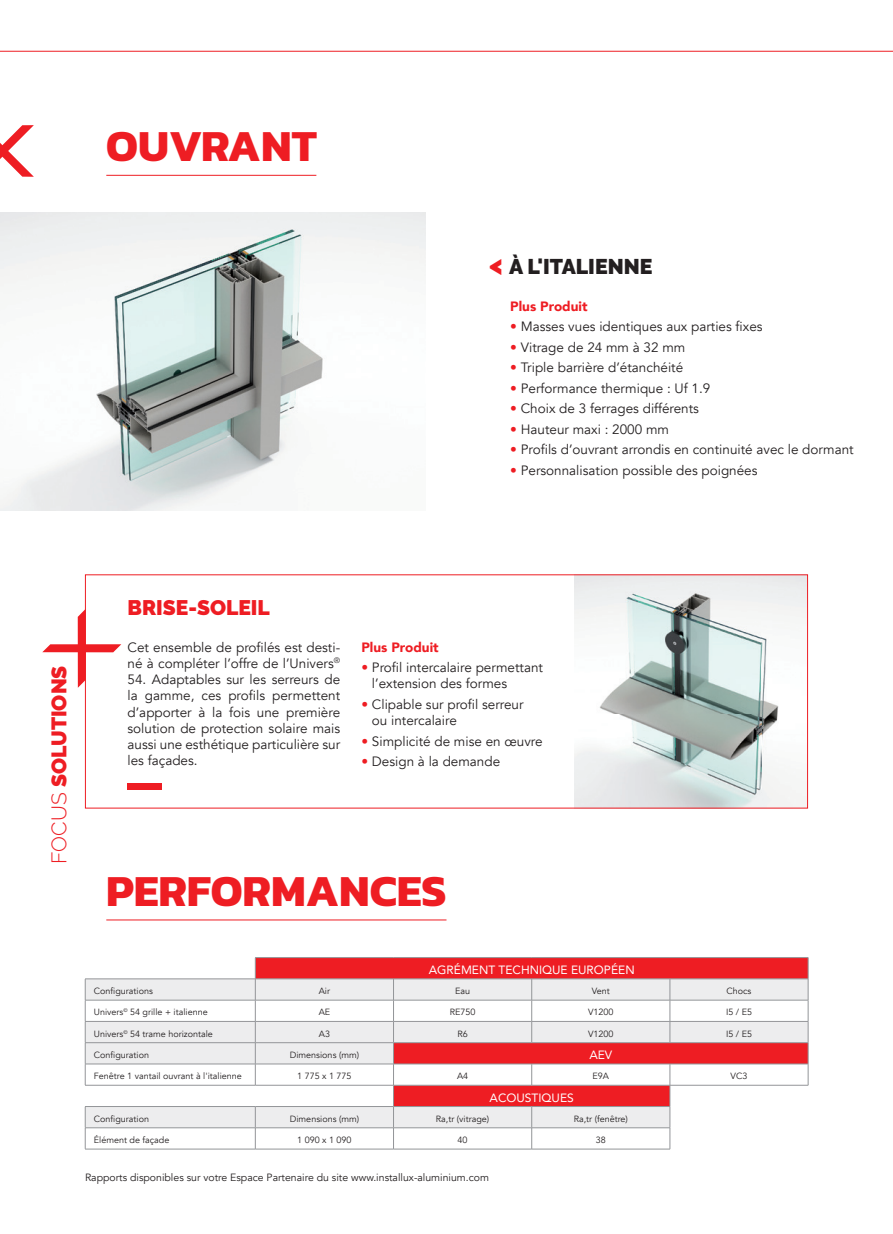
<style>
.page{position:relative;width:893px;height:1234px;background:#fff}
.page>*{position:absolute;margin:0;border:0;box-sizing:border-box;transform-origin:0 0}
.t1{font:700 45px "Kanit";color:#ee1d23}
.t2{font:900 21.3px "Raleway";color:#231f20}
.t3{font:900 21px "Raleway";color:#ee1d23}
.t4{font:13.5px/16.2px "Avenir";color:#231f20}
.t5{font:900 13.5px "Avenir";color:#ee1d23}
.t6{font:12px "Avenir";color:#fff}
.t7{font:10.5px "Avenir";color:#231f20}
.t8{font:9px "Avenir";color:#231f20}
.s1{font-size:27px;color:#ee1d23}
.s2{color:#ee1d23}
.s3{font-weight:300}
</style>
<div class="page">
<img style="left:574px;top:576px;width:232px;height:230px">
<svg style="left:0;top:125px;width:34px;height:52px"></svg>
<img style="left:0;top:213px;width:425px;height:297px">
<hr style="left:106px;top:175px;width:210px;height:1px;background:#ee1d23">
<hr style="left:106px;top:919px;width:340px;height:1px;background:#ee1d23">
<div style="left:128px;top:783px;width:34px;height:6px;background:#ee1d23"></div>
<svg style="left:42px;top:608px;width:79px;height:79px"></svg>
<div style="left:256px;top:958px;width:552px;height:20px;background:#ee1d23"></div>
<div style="left:86px;top:979px;width:722px;height:20px;background:#ededee"></div>
<svg style="left:85px;top:1000px;width:723px;height:148px"></svg>
<hr style="left:255px;top:957px;width:138px;height:1px;background:#939598">
<hr style="left:393px;top:957px;width:139px;height:1px;background:#939598">
<hr style="left:532px;top:957px;width:138px;height:1px;background:#939598">
<hr style="left:670px;top:957px;width:138px;height:1px;background:#939598">
<hr style="left:393px;top:1042px;width:139px;height:1px;background:#939598">
<hr style="left:532px;top:1042px;width:138px;height:1px;background:#939598">
<hr style="left:670px;top:1042px;width:138px;height:1px;background:#939598">
<hr style="left:85px;top:1084px;width:170px;height:1px;background:#939598">
<hr style="left:255px;top:1084px;width:138px;height:1px;background:#939598">
<hr style="left:393px;top:1084px;width:139px;height:1px;background:#939598">
<hr style="left:532px;top:1084px;width:138px;height:1px;background:#939598">
<hr style="left:670px;top:1084px;width:138px;height:1px;background:#939598">
<hr style="left:85px;top:978px;width:170px;height:1px;background:#939598">
<hr style="left:255px;top:978px;width:138px;height:1px;background:#939598">
<hr style="left:393px;top:978px;width:139px;height:1px;background:#939598">
<hr style="left:532px;top:978px;width:138px;height:1px;background:#939598">
<hr style="left:670px;top:978px;width:138px;height:1px;background:#939598">
<hr style="left:85px;top:1020px;width:170px;height:1px;background:#939598">
<hr style="left:255px;top:1020px;width:138px;height:1px;background:#939598">
<hr style="left:393px;top:1020px;width:139px;height:1px;background:#939598">
<hr style="left:532px;top:1020px;width:138px;height:1px;background:#939598">
<hr style="left:670px;top:1020px;width:138px;height:1px;background:#939598">
<hr style="left:85px;top:1042px;width:170px;height:1px;background:#939598">
<hr style="left:255px;top:1042px;width:138px;height:1px;background:#939598">
<hr style="left:393px;top:1063px;width:139px;height:1px;background:#939598">
<hr style="left:532px;top:1063px;width:138px;height:1px;background:#939598">
<hr style="left:670px;top:1063px;width:138px;height:1px;background:#939598">
<hr style="left:85px;top:1105px;width:170px;height:1px;background:#939598">
<hr style="left:255px;top:1105px;width:138px;height:1px;background:#939598">
<hr style="left:393px;top:1105px;width:139px;height:1px;background:#939598">
<hr style="left:532px;top:1105px;width:138px;height:1px;background:#939598">
<hr style="left:85px;top:1148px;width:170px;height:1px;background:#939598">
<hr style="left:255px;top:1148px;width:138px;height:1px;background:#939598">
<hr style="left:393px;top:1148px;width:139px;height:1px;background:#939598">
<hr style="left:532px;top:1148px;width:138px;height:1px;background:#939598">
<hr style="left:85px;top:999px;width:170px;height:1px;background:#939598">
<hr style="left:255px;top:999px;width:138px;height:1px;background:#939598">
<hr style="left:393px;top:999px;width:139px;height:1px;background:#939598">
<hr style="left:532px;top:999px;width:138px;height:1px;background:#939598">
<svg style="left:531px;top:978px;width:1px;height:64px"></svg>
<hr style="left:670px;top:999px;width:138px;height:1px;background:#939598">
<svg style="left:670px;top:978px;width:1px;height:64px"></svg>
<hr style="left:85px;top:1063px;width:170px;height:1px;background:#939598">
<svg style="left:85px;top:978px;width:1px;height:106px"></svg>
<hr style="left:255px;top:1063px;width:138px;height:1px;background:#939598">
<svg style="left:255px;top:957px;width:1px;height:127px"></svg>
<svg style="left:531px;top:1063px;width:1px;height:21px"></svg>
<svg style="left:808px;top:957px;width:1px;height:127px"></svg>
<hr style="left:85px;top:1127px;width:170px;height:1px;background:#939598">
<svg style="left:85px;top:1106px;width:1px;height:42px"></svg>
<hr style="left:255px;top:1127px;width:138px;height:1px;background:#939598">
<svg style="left:255px;top:1106px;width:1px;height:42px"></svg>
<hr style="left:393px;top:1127px;width:139px;height:1px;background:#939598">
<hr style="left:532px;top:1127px;width:138px;height:1px;background:#939598">
<svg style="left:531px;top:1106px;width:1px;height:42px"></svg>
<svg style="left:670px;top:1063px;width:1px;height:85px"></svg>
<svg style="left:393px;top:978px;width:1px;height:170px"></svg>
<hr style="left:0;top:51px;width:893px;height:1px;background:#ee1d23">
<h1 class="t1" style="left:106px;top:111px;width:212px">OUVRANT</h1>
<h2 class="t2" style="left:489px;top:254px;width:165px"><span class="s1">&lt;</span> À L'ITALIENNE</h2>
<p class="t5" style="left:510px;top:294px;width:79px">Plus Produit</p>
<p class="t4" style="left:510px;top:319px;width:254px"><span class="s2">•</span> Masses vues identiques aux parties fixes</p>
<p class="t4" style="left:510px;top:339px;width:177px"><span class="s2">•</span> Vitrage de 24 mm à 32 mm</p>
<p class="t4" style="left:510px;top:359px;width:174px"><span class="s2">•</span> Triple barrière d’étanchéité</p>
<p class="t4" style="left:510px;top:380px;width:202px"><span class="s2">•</span> Performance thermique : Uf 1.9</p>
<p class="t4" style="left:510px;top:400px;width:190px"><span class="s2">•</span> Choix de 3 ferrages différents</p>
<p class="t4" style="left:510px;top:421px;width:160px"><span class="s2">•</span> Hauteur maxi : 2000 mm</p>
<p class="t4" style="left:510px;top:441px;width:345px"><span class="s2">•</span> Profils d’ouvrant arrondis en continuité avec le dormant</p>
<p class="t4" style="left:510px;top:462px;width:249px"><span class="s2">•</span> Personnalisation possible des poignées</p>
<h3 class="t3" style="left:47px;top:863px;width:200px;rotate:-90deg"><span class="s3">FOCUS</span> SOLUTIONS</h3>
<h3 class="t3" style="left:128px;top:595px;width:144px">BRISE-SOLEIL</h3>
<p class="t4" style="left:128px;top:639px;width:214px">Cet ensemble de profilés est desti&shy;né à compléter l’offre de l’Univers<sup>®</sup></p>
<p class="t4" style="left:128px;top:671px;width:214px;text-align:justify">54. Adaptables sur les serreurs de la gamme, ces profils permettent d’apporter à la fois une première solution de protection solaire mais aussi une esthétique particulière sur les façades.</p>
<p class="t5" style="left:361px;top:635px;width:79px">Plus Produit</p>
<p class="t4" style="left:372px;top:659px;width:173px;text-indent:-11px"><span class="s2">•</span> Profil intercalaire permettant l’extension des formes</p>
<p class="t4" style="left:372px;top:696px;width:153px;text-indent:-11px"><span class="s2">•</span> Clipable sur profil serreur ou intercalaire</p>
<p class="t4" style="left:361px;top:733px;width:183px"><span class="s2">•</span> Simplicité de mise en œuvre</p>
<p class="t4" style="left:361px;top:753px;width:140px"><span class="s2">•</span> Design à la demande</p>
<h1 class="t1" style="left:106px;top:855px;width:342px">PERFORMANCES</h1>
<p class="t6" style="left:429px;top:960px;width:207px">AGRÉMENT TECHNIQUE EUROPÉEN</p>
<p class="t8" style="left:94px;top:985px;width:60px">Configurations</p>
<p class="t8" style="left:319px;top:985px;width:13px">Air</p>
<p class="t8" style="left:455px;top:985px;width:17px">Eau</p>
<p class="t8" style="left:592px;top:985px;width:19px">Vent</p>
<p class="t8" style="left:727px;top:985px;width:26px">Chocs</p>
<p class="t8" style="left:94px;top:1006px;width:115px">Univers<sup>©</sup> 54 grille + italienne</p>
<p class="t8" style="left:319px;top:1006px;width:13px">AE</p>
<p class="t8" style="left:450px;top:1006px;width:27px">RE750</p>
<p class="t8" style="left:588px;top:1006px;width:27px">V1200</p>
<p class="t8" style="left:726px;top:1006px;width:28px">I5 / E5</p>
<p class="t8" style="left:94px;top:1027px;width:121px">Univers<sup>©</sup> 54 trame horizontale</p>
<p class="t8" style="left:319px;top:1027px;width:13px">A3</p>
<p class="t8" style="left:457px;top:1027px;width:12px">R6</p>
<p class="t8" style="left:588px;top:1027px;width:27px">V1200</p>
<p class="t8" style="left:726px;top:1027px;width:28px">I5 / E5</p>
<p class="t8" style="left:94px;top:1049px;width:57px">Configuration</p>
<p class="t8" style="left:290px;top:1049px;width:71px">Dimensions (mm)</p>
<p class="t6" style="left:589px;top:1045px;width:24px">AEV</p>
<p class="t8" style="left:94px;top:1070px;width:149px">Fenêtre 1 vantail ouvrant à l'italienne</p>
<p class="t8" style="left:297px;top:1070px;width:56px">1 775 x 1 775</p>
<p class="t8" style="left:457px;top:1070px;width:13px">A4</p>
<p class="t8" style="left:593px;top:1070px;width:18px">E9A</p>
<p class="t8" style="left:731px;top:1070px;width:18px">VC3</p>
<p class="t6" style="left:490px;top:1087px;width:86px">ACOUSTIQUES</p>
<p class="t8" style="left:94px;top:1112px;width:57px">Configuration</p>
<p class="t8" style="left:290px;top:1112px;width:71px">Dimensions (mm)</p>
<p class="t8" style="left:436px;top:1112px;width:55px">Ra,tr (vitrage)</p>
<p class="t8" style="left:574px;top:1112px;width:56px">Ra,tr (fenêtre)</p>
<p class="t8" style="left:94px;top:1134px;width:77px">Élément de façade</p>
<p class="t8" style="left:297px;top:1134px;width:56px">1 090 x 1 090</p>
<p class="t8" style="left:458px;top:1134px;width:12px">40</p>
<p class="t8" style="left:596px;top:1134px;width:12px">38</p>
<p class="t7" style="left:85px;top:1170px;width:406px">Rapports disponibles sur votre Espace Partenaire du site www.installux-aluminium.com</p>
</div>
